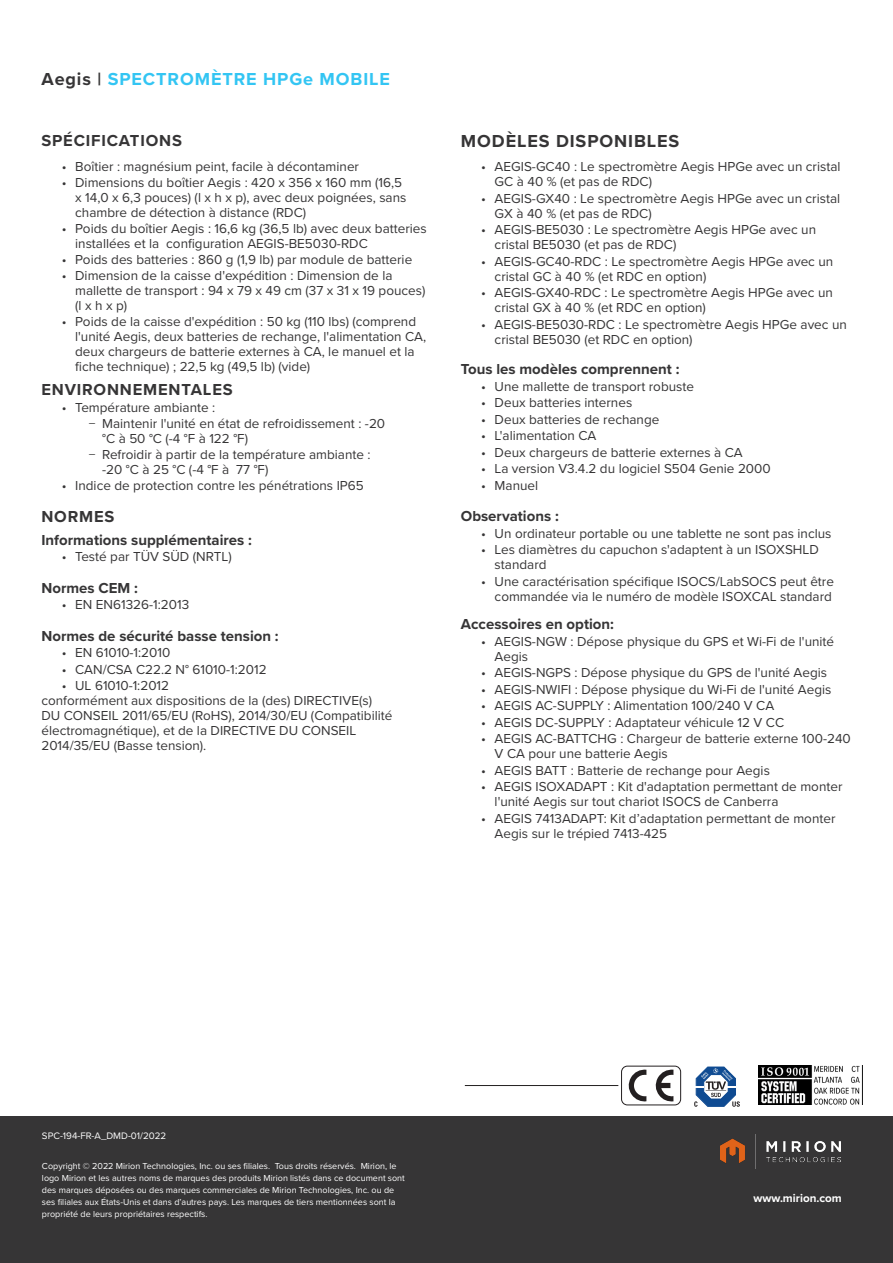
<style>
.page{position:relative;width:893px;height:1263px;background:#fff}
.page>*{position:absolute;margin:0;border:0;box-sizing:border-box;transform-origin:0 0}
.Small_Header{font:700 18px "Proxima Nova";letter-spacing:.05em;color:#33c5f3}
.Small_Header-2{font:700 18px "Proxima Nova";letter-spacing:.05em;color:#363536}
.Small_Header-3{font:700 16.5px "Proxima Nova";letter-spacing:.05em;color:#363536}
.Body_Copy{font:700 15px "Proxima Nova";color:#363536}
.Small_Header-4{font:700 15px "Proxima Nova";color:#363536}
.Body_Copy-2{font:13.5px/15px "Proxima Nova";color:#363536}
.t1{font:700 11.7px "Proxima Nova";color:#fff}
.t2{font:9.75px "Proxima Nova";color:#fff}
.t3{font:9px/12px "Proxima Nova";color:#fff}
.s1{color:#363536}
.s2{font-weight:300}
</style>
<div class="page">
<svg style="left:655px;top:1069px;width:18px;height:33px"></svg>
<svg style="left:628px;top:1069px;width:18px;height:33px"></svg>
<div style="left:621px;top:1066px;width:60px;height:39px;border:1px solid #231f20;border-radius:6px"></div>
<hr style="left:465px;top:1085px;width:153px;height:1px;background:#231f20">
<svg style="left:694px;top:1066px;width:46px;height:41px"></svg>
<img style="left:759px;top:1066px;width:104px;height:38px">
<div style="left:0;top:1116px;width:893px;height:147px;background:#363536"></div>
<img style="left:721px;top:1134px;width:120px;height:34px">
<p class="Small_Header" style="left:41px;top:65px;width:350px"><span class="s1">Aegis |</span> SPECTROMÈTRE HPGe MOBILE</p>
<p class="Small_Header-3" style="left:41px;top:128px;width:142px">SPÉCIFICATIONS</p>
<p class="Small_Header-2" style="left:461px;top:128px;width:220px">MODÈLES DISPONIBLES</p>
<p class="Body_Copy-2" style="left:495px;top:158px;width:347px;text-indent:-14px">• AEGIS-GC40 : Le spectromètre Aegis HPGe avec un cristal<br>GC à 40 % (et pas de RDC)</p>
<p class="Body_Copy-2" style="left:495px;top:190px;width:347px;text-indent:-14px">• AEGIS-GX40 : Le spectromètre Aegis HPGe avec un cristal<br>GX à 40 % (et pas de RDC)</p>
<p class="Body_Copy-2" style="left:495px;top:221px;width:323px;text-indent:-14px">• AEGIS-BE5030 : Le spectromètre Aegis HPGe avec un cristal BE5030 (et pas de RDC)</p>
<p class="Body_Copy-2" style="left:495px;top:253px;width:340px;text-indent:-14px">• AEGIS-GC40-RDC : Le spectromètre Aegis HPGe avec un cristal GC à 40 % (et RDC en option)</p>
<p class="Body_Copy-2" style="left:495px;top:284px;width:340px;text-indent:-14px">• AEGIS-GX40-RDC : Le spectromètre Aegis HPGe avec un cristal GX à 40 % (et RDC en option)</p>
<p class="Body_Copy-2" style="left:495px;top:316px;width:354px;text-indent:-14px">• AEGIS-BE5030-RDC : Le spectromètre Aegis HPGe avec un cristal BE5030 (et RDC en option)</p>
<p class="Body_Copy" style="left:461px;top:358px;width:220px">Tous les modèles comprennent :</p>
<p class="Body_Copy-2" style="left:481px;top:378px;width:214px">• Une mallette de transport robuste</p>
<p class="Body_Copy-2" style="left:481px;top:395px;width:153px">• Deux batteries internes</p>
<p class="Body_Copy-2" style="left:481px;top:411px;width:180px">• Deux batteries de rechange</p>
<p class="Body_Copy-2" style="left:481px;top:428px;width:117px">• L'alimentation CA</p>
<p class="Body_Copy-2" style="left:481px;top:444px;width:263px">• Deux chargeurs de batterie externes à CA</p>
<p class="Body_Copy-2" style="left:481px;top:461px;width:291px">• La version V3.4.2 du logiciel S504 Genie 2000</p>
<p class="Body_Copy-2" style="left:481px;top:477px;width:59px">• Manuel</p>
<p class="Small_Header-4" style="left:461px;top:505px;width:99px">Observations :</p>
<p class="Body_Copy-2" style="left:481px;top:525px;width:352px">• Un ordinateur portable ou une tablette ne sont pas inclus</p>
<p class="Body_Copy-2" style="left:495px;top:542px;width:326px;text-indent:-14px">• Les diamètres du capuchon s'adaptent à un ISOXSHLD standard</p>
<p class="Body_Copy-2" style="left:481px;top:573px;width:354px;text-align:right">• Une caractérisation spécifique ISOCS/LabSOCS peut être commandée via le numéro de modèle ISOXCAL standard</p>
<p class="Body_Copy" style="left:461px;top:613px;width:155px">Accessoires en option:</p>
<p class="Body_Copy-2" style="left:495px;top:633px;width:341px;text-indent:-14px">• AEGIS-NGW : Dépose physique du GPS et Wi-Fi de l'unité<br>Aegis</p>
<p class="Body_Copy-2" style="left:481px;top:665px;width:347px">• AEGIS-NGPS : Dépose physique du GPS de l'unité Aegis</p>
<p class="Body_Copy-2" style="left:481px;top:681px;width:352px">• AEGIS-NWIFI : Dépose physique du Wi-Fi de l'unité Aegis</p>
<p class="Body_Copy-2" style="left:481px;top:698px;width:295px">• AEGIS AC-SUPPLY : Alimentation 100/240 V CA</p>
<p class="Body_Copy-2" style="left:481px;top:714px;width:304px">• AEGIS DC-SUPPLY : Adaptateur véhicule 12 V CC</p>
<p class="Body_Copy-2" style="left:495px;top:731px;width:358px;text-indent:-14px">• AEGIS AC-BATTCHG : Chargeur de batterie externe 100-240<br>V CA pour une batterie Aegis</p>
<p class="Body_Copy-2" style="left:481px;top:762px;width:290px">• AEGIS BATT : Batterie de rechange pour Aegis</p>
<p class="Body_Copy-2" style="left:495px;top:779px;width:349px;text-indent:-14px">• AEGIS ISOXADAPT : Kit d'adaptation permettant de monter l'unité Aegis sur tout chariot ISOCS de Canberra</p>
<p class="Body_Copy-2" style="left:495px;top:810px;width:342px;text-indent:-14px">• AEGIS 7413ADAPT: Kit d’adaptation permettant de monter<br>Aegis sur le trépied 7413-425</p>
<p class="Body_Copy-2" style="left:62px;top:158px;width:299px">• Boîtier : magnésium peint, facile à décontaminer</p>
<p class="Body_Copy-2" style="left:75px;top:174px;width:333px;text-indent:-14px">• Dimensions du boîtier Aegis : 420 x 356 x 160 mm (16,5 x 14,0 x 6,3 pouces) (l x h x p), avec deux poignées, sans chambre de détection à distance (RDC)</p>
<p class="Body_Copy-2" style="left:75px;top:220px;width:353px;text-indent:-14px">• Poids du boîtier Aegis : 16,6 kg (36,5 lb) avec deux batteries installées et la configuration AEGIS-BE5030-RDC</p>
<p class="Body_Copy-2" style="left:62px;top:251px;width:352px">• Poids des batteries : 860 g (1,9 lb) par module de batterie</p>
<p class="Body_Copy-2" style="left:75px;top:267px;width:352px;text-indent:-14px">• Dimension de la caisse d'expédition : Dimension de la mallette de transport : 94 x 79 x 49 cm (37 x 31 x 19 pouces) (l x h x p)</p>
<p class="Body_Copy-2" style="left:75px;top:314px;width:353px;text-indent:-14px">• Poids de la caisse d'expédition : 50 kg (110 lbs) (comprend l'unité Aegis, deux batteries de rechange, l'alimentation CA, deux chargeurs de batterie externes à CA, le manuel et la fiche technique) ; 22,5 kg (49,5 lb) (vide)</p>
<p class="Small_Header-3" style="left:41px;top:377px;width:193px">ENVIRONNEMENTALES</p>
<p class="Body_Copy-2" style="left:62px;top:400px;width:155px">• Température ambiante :</p>
<p class="Body_Copy-2" style="left:102px;top:416px;width:284px;text-indent:-14px">− Maintenir l'unité en état de refroidissement : -20 °C à 50 °C (-4 °F à 122 °F)</p>
<p class="Body_Copy-2" style="left:102px;top:447px;width:270px;text-indent:-14px">− Refroidir à partir de la température ambiante : -20 °C à 25 °C (-4 °F à 77 °F)</p>
<p class="Body_Copy-2" style="left:62px;top:478px;width:304px">• Indice de protection contre les pénétrations IP65</p>
<p class="Small_Header-3" style="left:41px;top:504px;width:75px">NORMES</p>
<p class="Body_Copy" style="left:41px;top:528px;width:212px">Informations supplémentaires :</p>
<p class="Body_Copy-2" style="left:62px;top:549px;width:172px">• Testé par TÜV SÜD (NRTL)</p>
<p class="Body_Copy" style="left:41px;top:576px;width:98px">Normes CEM :</p>
<p class="Body_Copy-2" style="left:62px;top:597px;width:129px">• EN EN61326-1:2013</p>
<p class="Body_Copy" style="left:41px;top:624px;width:239px">Normes de sécurité basse tension :</p>
<p class="Body_Copy-2" style="left:62px;top:645px;width:110px">• EN 61010-1:2010</p>
<p class="Body_Copy-2" style="left:62px;top:661px;width:206px">• CAN/CSA C22.2 N° 61010-1:2012</p>
<p class="Body_Copy-2" style="left:62px;top:678px;width:109px">• UL 61010-1:2012</p>
<p class="Body_Copy-2" style="left:41px;top:693px;width:352px">conformément aux dispositions de la (des) DIRECTIVE(s)<br>DU CONSEIL 2011/65/EU (RoHS), 2014/30/EU (Compatibilité électromagnétique), et de la DIRECTIVE DU CONSEIL 2014/35/EU (Basse tension).</p>
<p class="t2" style="left:42px;top:1128px;width:126px">SPC-194-FR-A_DMD-01/2022</p>
<p class="t3" style="left:42px;top:1159px;width:364px">Copyright <span class="s2">©</span> 2022 Mirion Technologies, Inc. ou ses filiales. Tous droits réservés. Mirion, le logo Mirion et les autres noms de marques des produits Mirion listés dans ce document sont des marques déposées ou des marques commerciales de Mirion Technologies, Inc. ou de ses filiales aux États-Unis et dans d’autres pays. Les marques de tiers mentionnées sont la propriété de leurs propriétaires respectifs.</p>
<p class="t1" style="left:753px;top:1189px;width:90px">www.mirion.com</p>
</div>
